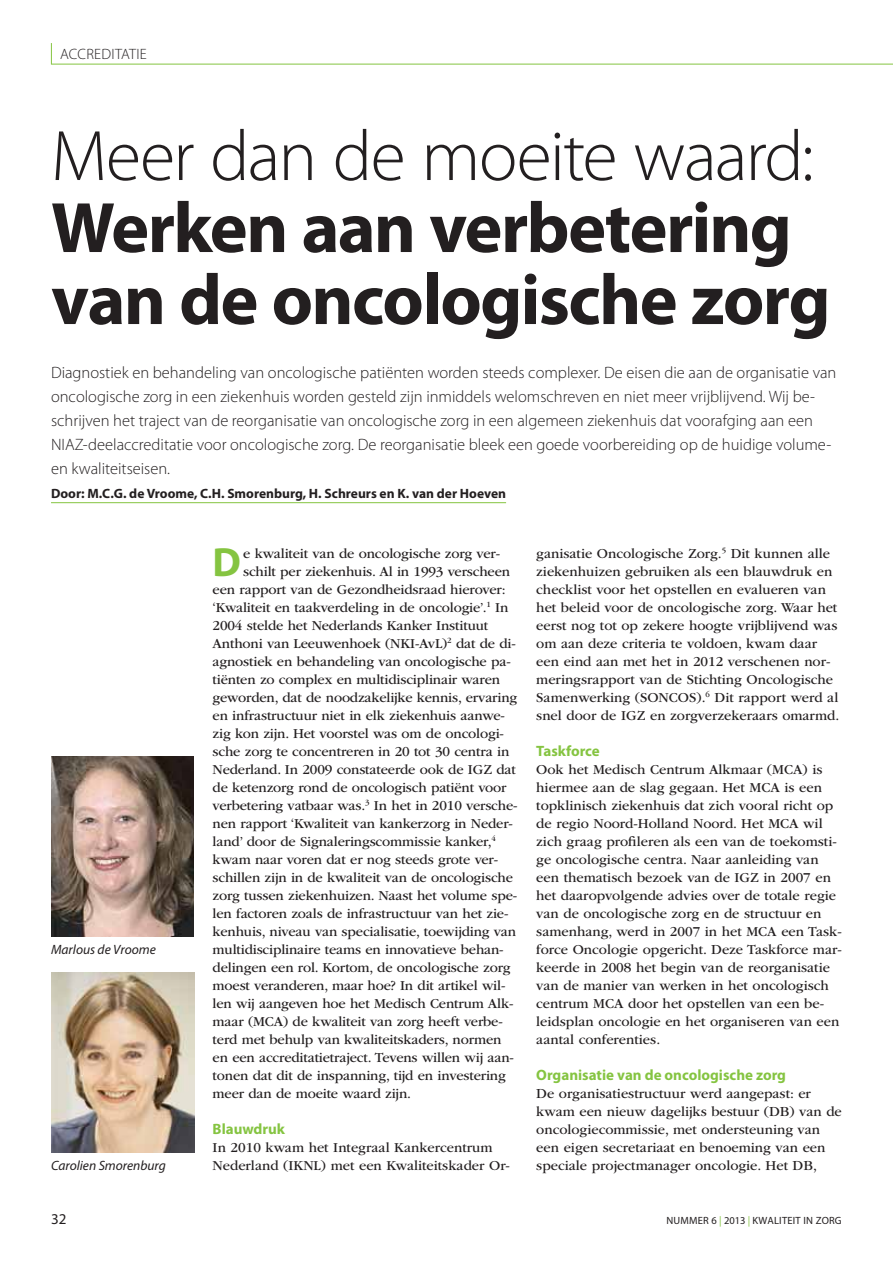
<style>
.page{position:relative;width:893px;height:1263px;background:#fff}
.page>*{position:absolute;margin:0;border:0;box-sizing:border-box;transform-origin:0 0}
.t1{font:700 72px/72px "Myriad Pro";letter-spacing:-.025em;color:#231f20}
.t2{font:700 40.95px "Myriad Pro";color:#85c441}
.t3{font:300 16.5px/24px "Myriad Pro";color:#231f20}
.t4{font:700 15px "Myriad Pro";color:#85c441}
.t5{font:300 15px "Myriad Pro";letter-spacing:.02em;color:#231f20}
.t6{font:15px "Myriad Pro";color:#231f20}
.t7{font:14.25px/18px "ITC Garamond Std";letter-spacing:-.01em;color:#231f20}
.t8{font:700 13.5px "Myriad Pro";color:#231f20}
.t9{font:italic 13.5px "Myriad Pro";color:#231f20}
.t10{font:10.5px "Myriad Pro";letter-spacing:.02em;color:#231f20}
.s1{font-weight:300}
.s2{color:#85c441}
</style>
<div class="page">
<svg style="left:51px;top:43px;width:1px;height:21px"></svg>
<hr style="left:51px;top:64px;width:842px;height:1px;background:#85c441">
<img style="left:51px;top:972px;width:144px;height:180px">
<img style="left:52px;top:756px;width:142px;height:180px">
<hr style="left:51px;top:502px;width:455px;height:1px;background:#85c441">
<p class="t5" style="left:60px;top:48px;width:88px">ACCREDITATIE</p>
<p class="t1" style="left:51px;top:127px;width:781px"><span class="s1">Meer dan de moeite waard:<br></span>Werken aan verbetering van de oncologische zorg</p>
<p class="t3" style="left:51px;top:362px;width:787px">Diagnostiek en behandeling van oncologische patiënten worden steeds complexer. De eisen die aan de organisatie van oncologische zorg in een ziekenhuis worden gesteld zijn inmiddels welomschreven en niet meer vrijblijvend. Wij be&shy;schrijven het traject van de reorganisatie van oncologische zorg in een algemeen ziekenhuis dat voorafging aan een NIAZ-deelaccreditatie voor oncologische zorg. De reorganisatie bleek een goede voorbereiding op de huidige volume&shy;en kwaliteitseisen.</p>
<p class="t8" style="left:51px;top:488px;width:457px">Door: M.C.G. de Vroome, C.H. Smorenburg, H. Schreurs en K. van der Hoeven</p>
<p class="t7" style="left:536px;top:546px;width:305px">ganisatie Oncologische Zorg.<sup>5</sup> Dit kunnen alle ziekenhuizen gebruiken als een blauwdruk en checklist voor het opstellen en evalueren van het beleid voor de oncologische zorg. Waar het eerst nog tot op zekere hoogte vrijblijvend was om aan deze criteria te voldoen, kwam daar een eind aan met het in 2012 verschenen nor&shy;meringsrapport van de Stichting Oncologische Samenwerking (SONCOS).<sup>6</sup> Dit rapport werd al snel door de IGZ en zorgverzekeraars omarmd.</p>
<p class="t4" style="left:536px;top:745px;width:65px">Taskforce</p>
<p class="t7" style="left:536px;top:762px;width:307px">Ook het Medisch Centrum Alkmaar (MCA) is hiermee aan de slag gegaan. Het MCA is een topklinisch ziekenhuis dat zich vooral richt op de regio Noord-Holland Noord. Het MCA wil zich graag profileren als een van de toekomsti&shy;ge oncologische centra. Naar aanleiding van een thematisch bezoek van de IGZ in 2007 en het daaropvolgende advies over de totale regie van de oncologische zorg en de structuur en samenhang, werd in 2007 in het MCA een Task&shy;force Oncologie opgericht. Deze Taskforce mar&shy;keerde in 2008 het begin van de reorganisatie van de manier van werken in het oncologisch centrum MCA door het opstellen van een be&shy;leidsplan oncologie en het organiseren van een aantal conferenties.</p>
<p class="t4" style="left:536px;top:1069px;width:251px">Organisatie van de oncologische zorg</p>
<p class="t7" style="left:536px;top:1086px;width:307px">De organisatiestructuur werd aangepast: er kwam een nieuw dagelijks bestuur (DB) van de oncologiecommissie, met ondersteuning van een eigen secretariaat en benoeming van een</p>
<p class="t2" style="left:213px;top:547px;width:30px">D</p>
<p class="t7" style="left:243px;top:546px;width:258px">e kwaliteit van de oncologische zorg ver-</p>
<p class="t7" style="left:243px;top:564px;width:268px">schilt per ziekenhuis. Al in 1993 verscheen</p>
<p class="t7" style="left:213px;top:582px;width:295px">een rapport van de Gezondheidsraad hierover:</p>
<p class="t7" style="left:213px;top:600px;width:297px">‘Kwaliteit en taakverdeling in de oncologie’.<sup>1</sup> In</p>
<p class="t7" style="left:213px;top:618px;width:277px">2004 stelde het Nederlands Kanker Instituut</p>
<p class="t7" style="left:213px;top:636px;width:305px">Anthoni van Leeuwenhoek (NKI-AvL)<sup>2</sup> dat de di-</p>
<p class="t7" style="left:213px;top:654px;width:300px">agnostiek en behandeling van oncologische pa-</p>
<p class="t7" style="left:213px;top:672px;width:289px">tiënten zo complex en multidisciplinair waren</p>
<p class="t7" style="left:213px;top:690px;width:306px">geworden, dat de noodzakelijke kennis, ervaring</p>
<p class="t7" style="left:213px;top:708px;width:294px">en infrastructuur niet in elk ziekenhuis aanwe-</p>
<p class="t7" style="left:213px;top:726px;width:293px">zig kon zijn. Het voorstel was om de oncologi-</p>
<p class="t7" style="left:213px;top:744px;width:298px">sche zorg te concentreren in 20 tot 30 centra in</p>
<p class="t7" style="left:213px;top:762px;width:305px">Nederland. In 2009 constateerde ook de IGZ dat</p>
<p class="t7" style="left:213px;top:780px;width:295px">de ketenzorg rond de oncologisch patiënt voor</p>
<p class="t7" style="left:213px;top:798px;width:306px">verbetering vatbaar was.<sup>3</sup> In het in 2010 versche-</p>
<p class="t7" style="left:213px;top:816px;width:302px">nen rapport ‘Kwaliteit van kankerzorg in Neder-</p>
<p class="t7" style="left:213px;top:834px;width:285px">land’ door de Signaleringscommissie kanker,<sup>4</sup></p>
<p class="t7" style="left:213px;top:852px;width:287px">kwam naar voren dat er nog steeds grote ver-</p>
<p class="t7" style="left:213px;top:870px;width:302px">schillen zijn in de kwaliteit van de oncologische</p>
<p class="t7" style="left:213px;top:888px;width:306px">zorg tussen ziekenhuizen. Naast het volume spe-</p>
<p class="t7" style="left:213px;top:906px;width:297px">len factoren zoals de infrastructuur van het zie-</p>
<p class="t7" style="left:213px;top:924px;width:305px">kenhuis, niveau van specialisatie, toewijding van</p>
<p class="t7" style="left:213px;top:942px;width:293px">multidisciplinaire teams en innovatieve behan-</p>
<p class="t7" style="left:213px;top:960px;width:299px">delingen een rol. Kortom, de oncologische zorg</p>
<p class="t7" style="left:213px;top:978px;width:294px">moest veranderen, maar hoe? In dit artikel wil-</p>
<p class="t7" style="left:213px;top:996px;width:302px">len wij aangeven hoe het Medisch Centrum Alk-</p>
<p class="t7" style="left:213px;top:1014px;width:292px">maar (MCA) de kwaliteit van zorg heeft verbe-</p>
<p class="t7" style="left:213px;top:1032px;width:290px">terd met behulp van kwaliteitskaders, normen</p>
<p class="t7" style="left:213px;top:1050px;width:303px">en een accreditatietraject. Tevens willen wij aan-</p>
<p class="t7" style="left:213px;top:1068px;width:295px">tonen dat dit de inspanning, tijd en investering</p>
<p class="t7" style="left:213px;top:1086px;width:200px">meer dan de moeite waard zijn.</p>
<p class="t4" style="left:213px;top:1123px;width:74px">Blauwdruk</p>
<p class="t7" style="left:213px;top:1140px;width:299px">In 2010 kwam het Integraal Kankercentrum<br>Nederland (IKNL) met een Kwaliteitskader Or-</p>
<p class="t9" style="left:51px;top:944px;width:106px">Marlous de Vroome</p>
<p class="t9" style="left:51px;top:1160px;width:116px">Carolien Smorenburg</p>
<p class="t7" style="left:536px;top:1158px;width:282px">speciale projectmanager oncologie. Het DB,</p>
<p class="t6" style="left:51px;top:1210px;width:17px">32</p>
<p class="t10" style="left:666px;top:1214px;width:177px">NUMMER 6 <span class="s2">|</span> 2013 <span class="s2">|</span> KWALITEIT IN ZORG</p>
</div>
